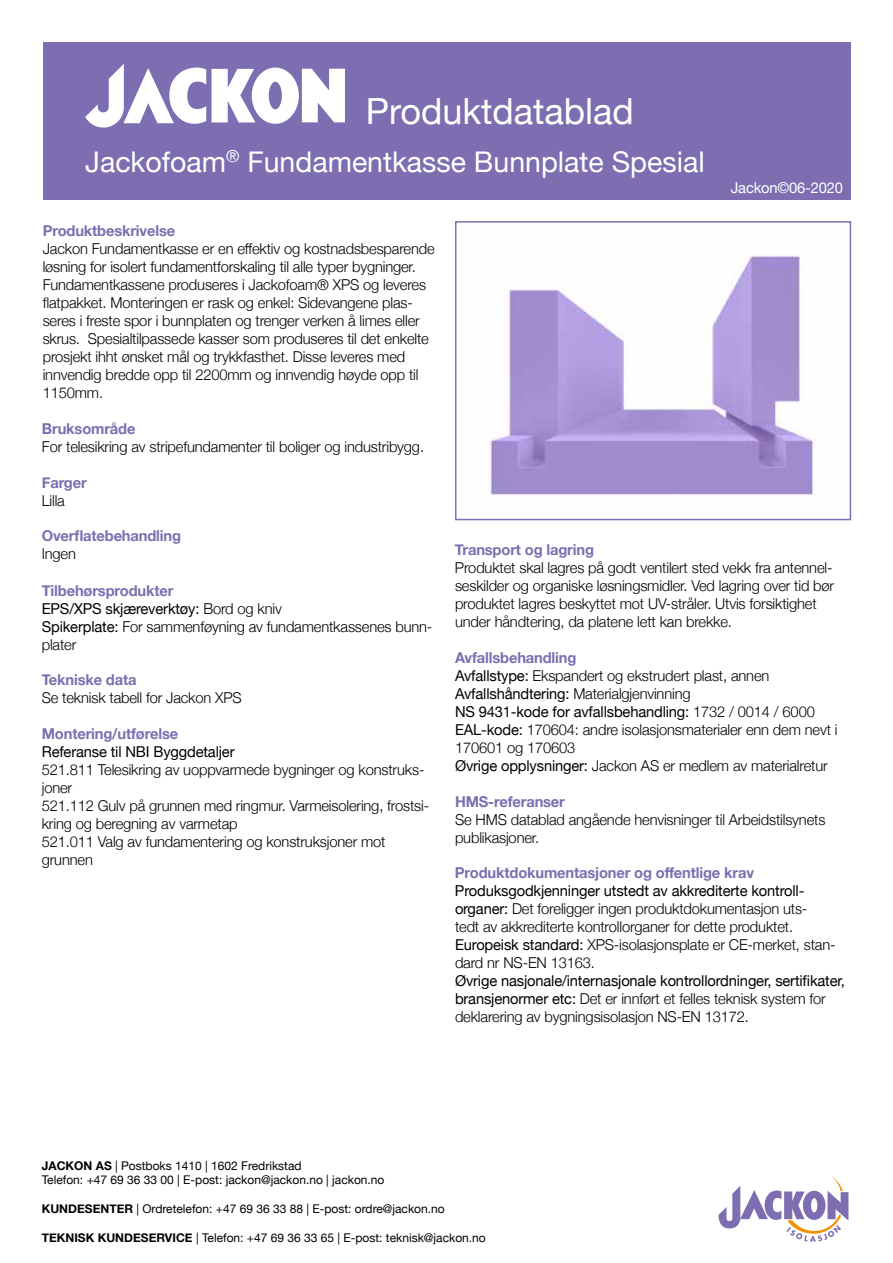
<style>
.page{position:relative;width:893px;height:1263px;background:#fff}
.page>*{position:absolute;margin:0;border:0;box-sizing:border-box;transform-origin:0 0}
.t1{font:36px "Helvetica Neue";color:#fff}
.t2{font:28.5px "Helvetica Neue";color:#fff}
.t3{font:300 15px/18px "Helvetica Neue";letter-spacing:-.01em;color:#000}
.t4{font:15px/18px "Helvetica Neue";letter-spacing:-.01em;color:#000}
.t5{font:700 15px "Helvetica Neue";letter-spacing:-.01em;color:#7c6eb0}
.t6{font:15px "Helvetica Neue";letter-spacing:-.01em;color:#fff}
.t7{font:12px/14.4px "Helvetica Neue";color:#000}
.s1{font-weight:700;color:#7c6eb0}
.s2{font-weight:400}
.s3{font-weight:300}
.s4{font-weight:700}
</style>
<div class="page">
<img style="left:489px;top:255px;width:328px;height:242px">
<div style="left:455px;top:221px;width:396px;height:299px;border:2px solid #7c6eb0"></div>
<svg style="left:718px;top:1176px;width:130px;height:66px"></svg>
<div style="left:43px;top:43px;width:808px;height:157px;background:#7c6eb0"></div>
<svg style="left:85px;top:64px;width:121px;height:64px"></svg>
<svg style="left:212px;top:68px;width:133px;height:56px"></svg>
<h1 class="t1" style="left:366px;top:85px;width:270px">Produktdatablad</h1>
<h2 class="t2" style="left:85px;top:141px;width:621px">Jackofoam<sup>®</sup> Fundamentkasse Bunnplate Spesial</h2>
<p class="t5" style="left:43px;top:219px;width:134px">Produktbeskrivelse</p>
<p class="t3" style="left:43px;top:238px;width:394px">Jackon Fundamentkasse er en effektiv og kostnadsbesparende løsning for isolert fundamentforskaling til alle typer bygninger.<br>Fundamentkassene produseres i Jackofoam® XPS og leveres flatpakket. Monteringen er rask og enkel: Sidevangene plas&shy;seres i freste spor i bunnplaten og trenger verken å limes eller skrus. Spesialtilpassede kasser som produseres til det enkelte prosjekt ihht ønsket mål og trykkfasthet. Disse leveres med innvendig bredde opp til 2200mm og innvendig høyde opp til 1150mm.</p>
<p class="t5" style="left:42px;top:417px;width:95px">Bruksområde</p>
<p class="t3" style="left:42px;top:436px;width:384px">For telesikring av stripefundamenter til boliger og industribygg.</p>
<p class="t5" style="left:42px;top:470px;width:46px">Farger</p>
<p class="t3" style="left:42px;top:490px;width:25px">Lilla</p>
<p class="t6" style="left:731px;top:177px;width:114px">Jackon©06-2020</p>
<p class="t5" style="left:42px;top:524px;width:141px">Overflatebehandling</p>
<p class="t3" style="left:42px;top:544px;width:36px">Ingen</p>
<p class="t3" style="left:42px;top:580px;width:392px"><span class="s1">Tilbehørsprodukter<br></span><span class="s2">EPS/XPS skjæreverktøy:</span> Bord og kniv<br><span class="s2">Spikerplate:</span> For sammenføyning av fundamentkassenes bunn&shy;plater</p>
<p class="t5" style="left:42px;top:668px;width:96px">Tekniske data</p>
<p class="t3" style="left:42px;top:688px;width:202px">Se teknisk tabell for Jackon XPS</p>
<p class="t5" style="left:42px;top:722px;width:138px">Montering/utførelse</p>
<p class="t4" style="left:42px;top:744px;width:194px">Referanse til NBI Byggdetaljer</p>
<p class="t3" style="left:42px;top:760px;width:389px">521.811 Telesikring av uoppvarmede bygninger og konstruks&shy;joner<br>521.112 Gulv på grunnen med ringmur. Varmeisolering, frostsi&shy;kring og beregning av varmetap<br>521.011 Valg av fundamentering og konstruksjoner mot grunnen</p>
<p class="t5" style="left:455px;top:538px;width:141px">Transport og lagring</p>
<p class="t3" style="left:455px;top:557px;width:381px">Produktet skal lagres på godt ventilert sted vekk fra antennel&shy;seskilder og organiske løsningsmidler. Ved lagring over tid bør produktet lagres beskyttet mot UV-stråler. Utvis forsiktighet under håndtering, da platene lett kan brekke.</p>
<p class="t3" style="left:455px;top:647px;width:384px"><span class="s1">Avfallsbehandling<br></span><span class="s2">Avfallstype:</span> Ekspandert og ekstrudert plast, annen <span class="s2">Avfallshåndtering:</span> Materialgjenvinning<br><span class="s2">NS 9431-kode for avfallsbehandling:</span> 1732 / 0014 / 6000<br><span class="s2">EAL-kode:</span> 170604: andre isolasjonsmaterialer enn dem nevt i 170601 og 170603<br><span class="s2">Øvrige opplysninger:</span> Jackon AS er medlem av materialretur</p>
<p class="t5" style="left:455px;top:789px;width:111px">HMS-referanser</p>
<p class="t3" style="left:455px;top:809px;width:372px">Se HMS datablad angående henvisninger til Arbeidstilsynets publikasjoner.</p>
<p class="t5" style="left:455px;top:861px;width:300px">Produktdokumentasjoner og offentlige krav</p>
<p class="t3" style="left:455px;top:881px;width:382px"><span class="s2">Produksgodkjenninger utstedt av akkrediterte kontroll&shy;organer:</span> Det foreligger ingen produktdokumentasjon uts-<br>tedt av akkrediterte kontrollorganer for dette produktet.<br><span class="s2">Europeisk standard:</span> XPS-isolasjonsplate er CE-merket, stan&shy;dard nr NS-EN 13163.</p>
<p class="t4" style="left:455px;top:973px;width:392px">Øvrige nasjonale/internasjonale kontrollordninger, sertifikater, bransjenormer etc: <span class="s3">Det er innført et felles teknisk system for deklarering av bygningsisolasjon NS-EN 13172.</span></p>
<p class="t7" style="left:42px;top:1159px;width:344px"><span class="s4">JACKON AS</span> | Postboks 1410 | 1602 Fredrikstad<br>Telefon: +47 69 36 33 00 | E-post: jackon@jackon.no | jackon.no</p>
<p class="t7" style="left:42px;top:1202px;width:404px"><span class="s4">KUNDESENTER</span> | Ordretelefon: +47 69 36 33 88 | E-post: ordre@jackon.no</p>
<p class="t7" style="left:42px;top:1231px;width:446px"><span class="s4">TEKNISK KUNDESERVICE</span> | Telefon: +47 69 36 33 65 | E-post: teknisk@jackon.no</p>
</div>
